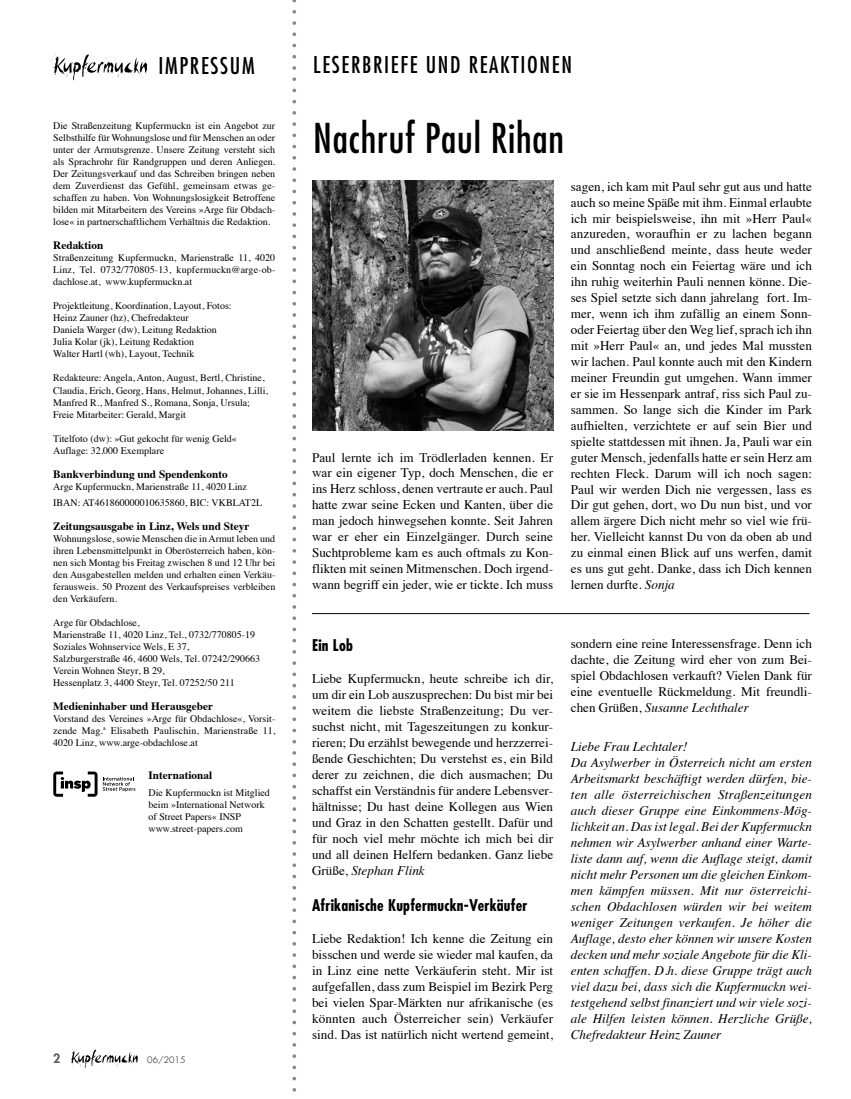
<style>
.page{position:relative;width:851px;height:1099px;background:#fff}
.page>*{position:absolute;margin:0;border:0;box-sizing:border-box;transform-origin:0 0}
.t1{font:condensed 40px "Futura";letter-spacing:.02em;color:#000}
.t2{font:condensed 22.5px "Futura";letter-spacing:.075em;color:#000}
.t3{font:700 condensed 15.75px "Futura";letter-spacing:.015em;color:#000}
.t4{font:13.12px/15.9px "Times";color:#000;text-align:justify}
.t5{font:italic 13.12px/16px "Times";color:#000}
.t6{font:800 12.5px "Futura";color:#58585a}
.t7{font:700 11.25px "Times";color:#000}
.t8{font:10px/12px "Times";color:#000}
.t9{font:300 8.75px "Futura";color:#000}
.s1{font-style:italic}
</style>
<div class="page">
<svg style="left:69px;top:1049px;width:69px;height:19px"></svg>
<svg style="left:292px;top:0;width:4px;height:1092px"></svg>
<svg style="left:51px;top:54px;width:96px;height:26px"></svg>
<svg style="left:103px;top:777px;width:32px;height:14px"></svg>
<svg style="left:53px;top:771px;width:44px;height:25px"></svg>
<img style="left:312px;top:181px;width:241px;height:250px">
<hr style="left:312px;top:613px;width:497px;height:1px;background:#000">
<h2 class="t2" style="left:158px;top:55px;width:98px">IMPRESSUM</h2>
<p class="t8" style="left:53px;top:120px;width:223px;text-align:justify">Die Straßenzeitung Kupfermuckn ist ein Angebot zur Selbsthilfe für Wohnungslose und für Menschen an oder unter der Armutsgrenze. Unsere Zeitung versteht sich als Sprachrohr für Randgruppen und deren Anliegen.<br>Der Zeitungsverkauf und das Schreiben bringen neben dem Zuverdienst das Gefühl, gemeinsam etwas ge&shy;schaffen zu haben. Von Wohnungslosigkeit Betroffene bilden mit Mitarbeitern des Vereins »Arge für Obdach&shy;lose« in partnerschaftlichem Verhältnis die Redaktion.</p>
<p class="t7" style="left:53px;top:241px;width:52px">Redaktion</p>
<p class="t8" style="left:53px;top:253px;width:223px;text-align:justify">Straßenzeitung Kupfermuckn, Marienstraße 11, 4020<br>Linz, Tel. 0732/770805-13, kupfermuckn@arge-ob&shy;dachlose.at, www.kupfermuckn.at</p>
<p class="t8" style="left:53px;top:301px;width:180px">Projektleitung, Koordination, Layout, Fotos:<br>Heinz Zauner (hz), Chefredakteur<br>Daniela Warger (dw), Leitung Redaktion Julia Kolar (jk), Leitung Redaktion<br>Walter Hartl (wh), Layout, Technik</p>
<p class="t8" style="left:53px;top:373px;width:216px">Redakteure: Angela, Anton, August, Bertl, Christine, Claudia, Erich, Georg, Hans, Helmut, Johannes, Lilli, Manfred R., Manfred S., Romana, Sonja, Ursula; Freie Mitarbeiter: Gerald, Margit</p>
<p class="t8" style="left:53px;top:433px;width:185px">Titelfoto (dw): »Gut gekocht für wenig Geld«<br>Auflage: 32.000 Exemplare</p>
<p class="t7" style="left:53px;top:469px;width:176px">Bankverbindung und Spendenkonto</p>
<p class="t8" style="left:53px;top:479px;width:210px;line-height:16px">Arge Kupfermuckn, Marienstraße 11, 4020 Linz<br>IBAN: AT461860000010635860, BIC: VKBLAT2L</p>
<p class="t7" style="left:53px;top:521px;width:198px">Zeitungsausgabe in Linz, Wels und Steyr</p>
<p class="t8" style="left:53px;top:533px;width:223px;text-align:justify">Wohnungslose, sowie Menschen die in Armut leben und ihren Lebensmittelpunkt in Oberösterreich haben, kön&shy;nen sich Montag bis Freitag zwischen 8 und 12 Uhr bei den Ausgabestellen melden und erhalten einen Verkäu&shy;ferausweis. 50 Prozent des Verkaufspreises verbleiben den Verkäufern.</p>
<p class="t8" style="left:53px;top:617px;width:208px">Arge für Obdachlose,<br>Marienstraße 11, 4020 Linz, Tel., 0732/770805-19<br>Soziales Wohnservice Wels, E 37,<br>Salzburgerstraße 46, 4600 Wels, Tel. 07242/290663<br>Verein Wohnen Steyr, B 29,<br>Hessenplatz 3, 4400 Steyr, Tel. 07252/50 211</p>
<p class="t7" style="left:53px;top:701px;width:161px">Medieninhaber und Herausgeber</p>
<p class="t8" style="left:53px;top:713px;width:223px;text-align:justify">Vorstand des Vereines »Arge für Obdachlose«, Vorsit&shy;zende Mag.<sup>a</sup> Elisabeth Paulischin, Marienstraße 11, 4020 Linz, www.arge-obdachlose.at</p>
<p class="t7" style="left:148px;top:771px;width:65px">International</p>
<p class="t8" style="left:148px;top:787px;width:123px">Die Kupfermuckn ist Mitglied beim »International Network of Street Papers« INSP www.street-papers.com</p>
<p class="t6" style="left:53px;top:1051px;width:9px">2</p>
<p class="t9" style="left:147px;top:1055px;width:40px">06/2015</p>
<h2 class="t2" style="left:313px;top:54px;width:260px">LESERBRIEFE UND REAKTIONEN</h2>
<h1 class="t1" style="left:313px;top:120px;width:252px">Nachruf Paul Rihan</h1>
<p class="t4" style="left:312px;top:450px;width:242px">Paul lernte ich im Trödlerladen kennen. Er war ein eigener Typ, doch Menschen, die er ins Herz schloss, denen vertraute er auch. Paul hatte zwar seine Ecken und Kanten, über die man jedoch hinwegsehen konnte. Seit Jahren war er eher ein Einzelgänger. Durch seine Suchtprobleme kam es auch oftmals zu Kon&shy;flikten mit seinen Mitmenschen. Doch irgend&shy;wann begriff ein jeder, wie er tickte. Ich muss</p>
<p class="t4" style="left:570px;top:180px;width:243px">sagen, ich kam mit Paul sehr gut aus und hatte auch so meine Späße mit ihm. Einmal erlaubte ich mir beispielsweise, ihn mit »Herr Paul« anzureden, woraufhin er zu lachen begann und anschließend meinte, dass heute weder ein Sonntag noch ein Feiertag wäre und ich ihn ruhig weiterhin Pauli nennen könne. Die&shy;ses Spiel setzte sich dann jahrelang fort. Im&shy;mer, wenn ich ihm zufällig an einem Sonn&shy;oder Feiertag über den Weg lief, sprach ich ihn mit »Herr Paul« an, und jedes Mal mussten wir lachen. Paul konnte auch mit den Kindern meiner Freundin gut umgehen. Wann immer er sie im Hessenpark antraf, riss sich Paul zu&shy;sammen. So lange sich die Kinder im Park aufhielten, verzichtete er auf sein Bier und spielte stattdessen mit ihnen. Ja, Pauli war ein guter Mensch, jedenfalls hatte er sein Herz am rechten Fleck. Darum will ich noch sagen:<br>Paul wir werden Dich nie vergessen, lass es Dir gut gehen, dort, wo Du nun bist, und vor allem ärgere Dich nicht mehr so viel wie frü&shy;her. Vielleicht kannst Du von da oben ab und zu einmal einen Blick auf uns werfen, damit es uns gut geht. Danke, dass ich Dich kennen lernen durfte. <span class="s1">Sonja</span></p>
<p class="t3" style="left:312px;top:637px;width:42px">Ein Lob</p>
<p class="t4" style="left:312px;top:671px;width:242px">Liebe Kupfermuckn, heute schreibe ich dir, um dir ein Lob auszusprechen: Du bist mir bei weitem die liebste Straßenzeitung; Du ver&shy;suchst nicht, mit Tageszeitungen zu konkur&shy;rieren; Du erzählst bewegende und herzzerrei&shy;ßende Geschichten; Du verstehst es, ein Bild derer zu zeichnen, die dich ausmachen; Du schaffst ein Verständnis für andere Lebensver&shy;hältnisse; Du hast deine Kollegen aus Wien und Graz in den Schatten gestellt. Dafür und für noch viel mehr möchte ich mich bei dir und all deinen Helfern bedanken. Ganz liebe Grüße, <span class="s1">Stephan Flink</span></p>
<p class="t3" style="left:312px;top:897px;width:217px">Afrikanische Kupfermuckn-Verkäufer</p>
<p class="t4" style="left:312px;top:931px;width:242px">Liebe Redaktion! Ich kenne die Zeitung ein bisschen und werde sie wieder mal kaufen, da in Linz eine nette Verkäuferin steht. Mir ist aufgefallen, dass zum Beispiel im Bezirk Perg bei vielen Spar-Märkten nur afrikanische (es könnten auch Österreicher sein) Verkäufer sind. Das ist natürlich nicht wertend gemeint,</p>
<p class="t4" style="left:570px;top:637px;width:242px">sondern eine reine Interessensfrage. Denn ich dachte, die Zeitung wird eher von zum Bei&shy;spiel Obdachlosen verkauft? Vielen Dank für eine eventuelle Rückmeldung. Mit freundli&shy;chen Grüßen, <span class="s1">Susanne Lechthaler</span></p>
<p class="t5" style="left:570px;top:739px;width:243px">Liebe Frau Lechtaler!<br>Da Asylwerber in Österreich nicht am ersten Arbeitsmarkt beschäftigt werden dürfen, bie&shy;ten alle österreichischen Straßenzeitungen auch dieser Gruppe eine Einkommens-Mög&shy;lichkeit an. Das ist legal. Bei der Kupfermuckn nehmen wir Asylwerber anhand einer Warte&shy;liste dann auf, wenn die Auflage steigt, damit nicht mehr Personen um die gleichen Einkom&shy;men kämpfen müssen. Mit nur österreichi&shy;schen Obdachlosen würden wir bei weitem weniger Zeitungen verkaufen. Je höher die Auflage, desto eher können wir unsere Kosten decken und mehr soziale Angebote für die Kli&shy;enten schaffen. D.h. diese Gruppe trägt auch viel dazu bei, dass sich die Kupfermuckn wei&shy;testgehend selbst finanziert und wir viele sozi&shy;ale Hilfen leisten können. Herzliche Grüße, Chefredakteur Heinz Zauner</p>
</div>
